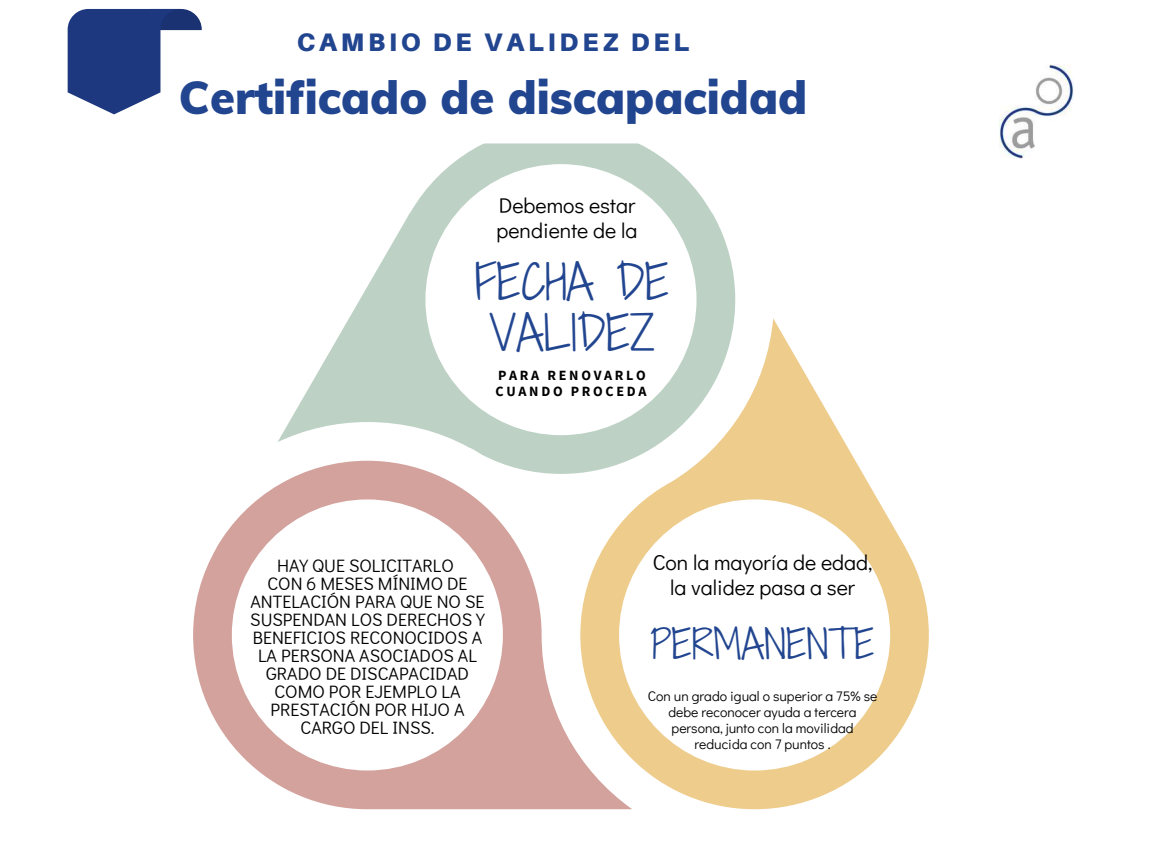
<style>
.page{position:relative;width:1152px;height:864px;background:#fff}
.page>*{position:absolute;margin:0;border:0;box-sizing:border-box;transform-origin:0 0}
.t1{font:46.05px/51px "Shadows Into Light Two";color:#224590;text-align:center}
.t2{font:900 45.3px "Muli";color:#224590}
.t3{font:38.55px "Shadows Into Light Two";color:#224590}
.t4{font:900 25.35px "Aileron";letter-spacing:.15em;color:#224590}
.t5{font:21.3px/24.8px "Didact Gothic";color:#000}
.t6{font:17.85px/18px "Didact Gothic";color:#000;text-align:center}
.t7{font:700 14.1px/15.8px "Source Sans Pro";letter-spacing:.19em;color:#000}
.t8{font:13.8px/15.8px "Didact Gothic";color:#000;text-align:center}
</style>
<div class="page">
<svg style="left:278px;top:143px;width:457px;height:318px;fill:#c0d3c8"></svg>
<svg style="left:193px;top:461px;width:387px;height:348px;fill:#d3a29d"></svg>
<svg style="left:580px;top:318px;width:349px;height:491px"></svg>
<div style="left:232px;top:499px;width:271px;height:272px;background:#fff;border-radius:50%"></div>
<div style="left:619px;top:499px;width:271px;height:272px;background:#fff;border-radius:50%"></div>
<div style="left:425px;top:164px;width:272px;height:271px;background:#fff;border-radius:50%"></div>
<img style="left:1000px;top:65px;width:74px;height:93px">
<svg style="left:68px;top:9px;width:134px;height:105px"></svg>
<h3 class="t4" style="left:297px;top:27px;width:394px">CAMBIO DE VALIDEZ DEL</h3>
<h2 class="t2" style="left:179px;top:68px;width:630px">Certificado de discapacidad</h2>
<p class="t5" style="left:496px;top:193px;width:142px">Debemos estar pendiente de la</p>
<h1 class="t1" style="left:475px;top:256px;width:196px">FECHA DE<br>VALIDEZ</h1>
<p class="t7" style="left:496px;top:368px;width:152px">PARA RENOVARLO<br>CUANDO PROCEDA</p>
<p class="t6" style="left:250px;top:556px;width:236px">HAY QUE SOLICITARLO<br>CON 6 MESES MÍNIMO DE<br>ANTELACIÓN PARA QUE NO SE<br>SUSPENDAN LOS DERECHOS Y<br>BENEFICIOS RECONOCIDOS A<br>LA PERSONA ASOCIADOS AL<br>GRADO DE DISCAPACIDAD<br>COMO POR EJEMPLO LA<br>PRESTACIÓN POR HIJO A<br>CARGO DEL INSS.</p>
<p class="t5" style="left:653px;top:549px;width:221px;text-align:center">Con la mayoría de edad, la validez pasa a ser</p>
<h3 class="t3" style="left:651px;top:616px;width:226px">PERMANENTE</h3>
<p class="t8" style="left:648px;top:688px;width:231px">Con un grado igual o superior a 75% se debe reconocer ayuda a tercera persona, junto con la movilidad reducida con 7 puntos .</p>
</div>
